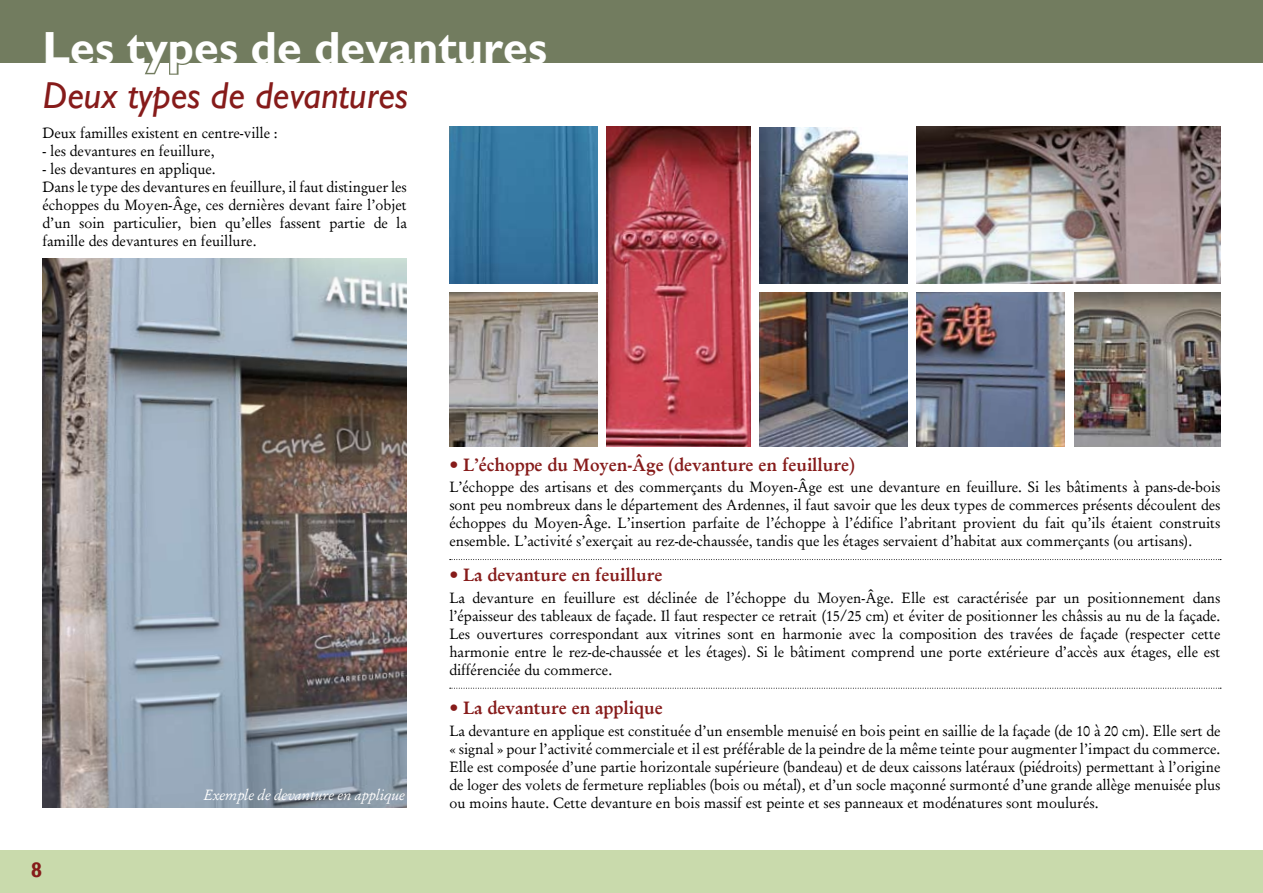
<style>
.page{position:relative;width:1263px;height:893px;background:#fff}
.page>*{position:absolute;margin:0;border:0;box-sizing:border-box;transform-origin:0 0}
.t1{font:700 45px "Gill Sans";color:#fff}
.t2{font:italic 37.5px "Gill Sans";color:#861b1a}
.t3{font:700 21px "Gill Sans";color:#861b1a}
.t4{font:18px "Garamond Halbfett";color:#861b1a}
.t5{font:15px/18px "Garamond Antiqua";color:#000;text-align:justify}
.t6{font:15px "Garamond Kursiv";color:#fff}
</style>
<div class="page">
<div style="left:0;top:850px;width:1263px;height:43px;background:#c9daac"></div>
<div style="left:0;top:0;width:1263px;height:63px;background:#727c5f"></div>
<img style="left:43px;top:258px;width:364px;height:550px">
<svg style="left:144px;top:63px;width:45px;height:12px"></svg>
<img style="left:449px;top:127px;width:148px;height:156px">
<img style="left:449px;top:292px;width:148px;height:154px">
<img style="left:759px;top:127px;width:149px;height:156px">
<img style="left:916px;top:292px;width:149px;height:154px">
<img style="left:1074px;top:292px;width:146px;height:154px">
<img style="left:606px;top:127px;width:144px;height:319px">
<img style="left:759px;top:292px;width:149px;height:154px">
<img style="left:916px;top:127px;width:304px;height:156px">
<svg style="left:450px;top:559px;width:771px;height:1px"></svg>
<svg style="left:450px;top:688px;width:771px;height:1px"></svg>
<h1 class="t1" style="left:43px;top:21px;width:506px">Les types de devantures</h1>
<h2 class="t2" style="left:43px;top:74px;width:367px">Deux types de devantures</h2>
<p class="t5" style="left:43px;top:124px;width:237px">Deux familles existent en centre-ville :</p>
<p class="t5" style="left:43px;top:142px;width:173px">- les devantures en feuillure,</p>
<p class="t5" style="left:43px;top:160px;width:366px;text-align:left">- les devantures en applique.<br>Dans le type des devantures en feuillure, il faut distinguer les échoppes du Moyen-Âge, ces dernières devant faire l’objet d’un soin particulier, bien qu’elles fassent partie de la famille des devantures en feuillure.</p>
<h3 class="t3" style="left:31px;top:858px;width:13px">8</h3>
<p class="t6" style="left:204px;top:786px;width:202px">Exemple de devanture en applique</p>
<p class="t4" style="left:449px;top:454px;width:407px">• L’échoppe du Moyen-Âge (devanture en feuillure)</p>
<p class="t5" style="left:449px;top:478px;width:773px">L’échoppe des artisans et des commerçants du Moyen-Âge est une devanture en feuillure. Si les bâtiments à pans-de-bois sont peu nombreux dans le département des Ardennes, il faut savoir que les deux types de commerces présents découlent des échoppes du Moyen-Âge. L’insertion parfaite de l’échoppe à l’édifice l’abritant provient du fait qu’ils étaient construits ensemble. L’activité s’exerçait au rez-de-chaussée, tandis que les étages servaient d’habitat aux commerçants (ou artisans).</p>
<p class="t5" style="left:449px;top:589px;width:773px">La devanture en feuillure est déclinée de l’échoppe du Moyen-Âge. Elle est caractérisée par un positionnement dans l’épaisseur des tableaux de façade. Il faut respecter ce retrait (15/25 cm) et éviter de positionner les châssis au nu de la façade.<br>Les ouvertures correspondant aux vitrines sont en harmonie avec la composition des travées de façade (respecter cette harmonie entre le rez-de-chaussée et les étages). Si le bâtiment comprend une porte extérieure d’accès aux étages, elle est différenciée du commerce.</p>
<p class="t4" style="left:449px;top:564px;width:214px">• La devanture en feuillure</p>
<p class="t4" style="left:449px;top:697px;width:215px">• La devanture en applique</p>
<p class="t5" style="left:449px;top:722px;width:773px">La devanture en applique est constituée d’un ensemble menuisé en bois peint en saillie de la façade (de 10 à 20 cm). Elle sert de « signal » pour l’activité commerciale et il est préférable de la peindre de la même teinte pour augmenter l’impact du commerce.<br>Elle est composée d’une partie horizontale supérieure (bandeau) et de deux caissons latéraux (piédroits) permettant à l’origine de loger des volets de fermeture repliables (bois ou métal), et d’un socle maçonné surmonté d’une grande allège menuisée plus ou moins haute. Cette devanture en bois massif est peinte et ses panneaux et modénatures sont moulurés.</p>
</div>
